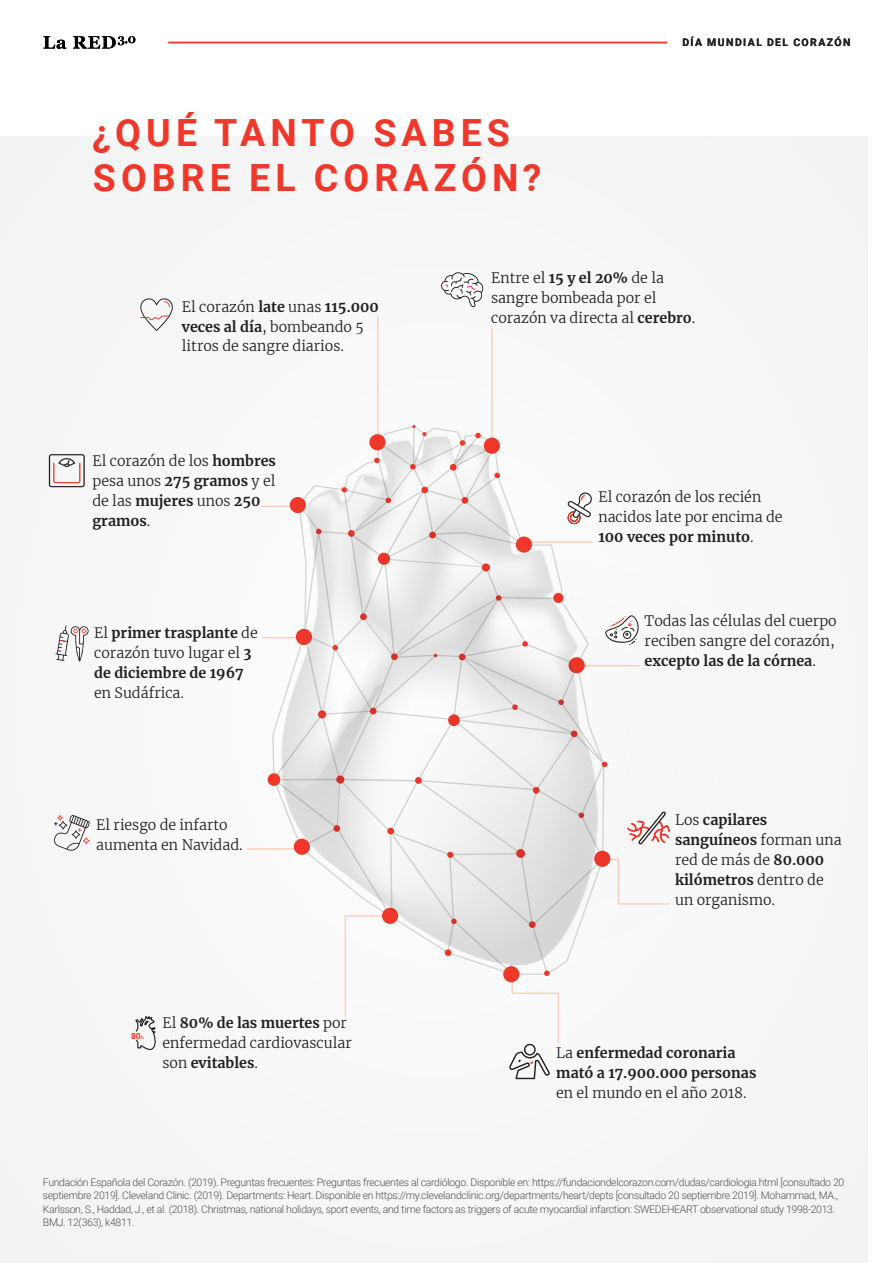
<style>
.page{position:relative;width:893px;height:1263px;background:#fff}
.page>*{position:absolute;margin:0;border:0;box-sizing:border-box;transform-origin:0 0}
.t1{font:700 37.5px/45px "Roboto";letter-spacing:.135em;color:#ef372a}
.t2{font:300 14.25px/20px "Merriweather";color:#231f20}
.t3{font:700 14.25px/20px "Merriweather";color:#231f20}
.t4{font:300 10.5px/13.5px "Roboto";letter-spacing:-.03em;color:#505052}
.t5{font:700 10.5px "Roboto";letter-spacing:.135em;color:#231f20}
.t6{font:700 8.4px "Roboto";color:#ef372a}
.s1{font-weight:700}
.s2{font-size:4.65px}
.s3{font-weight:300}
</style>
<div class="page">
<div style="left:1px;top:136px;width:866px;height:1127px;background:#f6f6f7"></div>
<svg style="left:49px;top:454px;width:36px;height:33px"></svg>
<svg style="left:140px;top:298px;width:33px;height:33px"></svg>
<svg style="left:441px;top:272px;width:42px;height:35px"></svg>
<div style="left:524px;top:1044px;width:12px;height:11px;border:1px solid #231f20;border-radius:50%"></div>
<svg style="left:510px;top:1051px;width:40px;height:29px"></svg>
<svg style="left:135px;top:1016px;width:21px;height:34px"></svg>
<svg style="left:54px;top:815px;width:36px;height:36px"></svg>
<svg style="left:55px;top:626px;width:34px;height:35px"></svg>
<hr style="left:261px;top:506px;width:40px;height:1px;background:#fcd0bd">
<hr style="left:377px;top:316px;width:2px;height:124px;background:#fcd0bd">
<hr style="left:491px;top:328px;width:2px;height:116px;background:#fcccb8">
<svg style="left:344px;top:975px;width:2px;height:42px"></svg>
<hr style="left:247px;top:848px;width:53px;height:2px;background:#fcd0bd">
<hr style="left:262px;top:637px;width:37px;height:1px;background:#fcd0bd">
<div style="left:268px;top:773px;width:12px;height:13px;background:#ef372a;border-radius:50%"></div>
<div style="left:503px;top:966px;width:16px;height:16px;background:#ef372a;border-radius:50%"></div>
<svg style="left:511px;top:970px;width:48px;height:75px"></svg>
<svg style="left:369px;top:434px;width:16px;height:16px"></svg>
<svg style="left:475px;top:433px;width:6px;height:3px"></svg>
<svg style="left:422px;top:432px;width:4px;height:4px"></svg>
<img style="left:281px;top:436px;width:389px;height:528px">
<hr style="left:168px;top:42px;width:499px;height:1px;background:#ef372a">
<svg style="left:43px;top:36px;width:92px;height:13px"></svg>
<p class="t1" style="left:92px;top:109px;width:451px">¿QUÉ TANTO SABES<br>SOBRE EL CORAZÓN?</p>
<p class="t5" style="left:682px;top:35px;width:170px">DÍA MUNDIAL DEL CORAZÓN</p>
<p class="t2" style="left:182px;top:296px;width:199px">El corazón <span class="s1">late</span> unas <span class="s1">115.000 veces al día</span>, bombeando 5 litros de sangre diarios.</p>
<p class="t2" style="left:92px;top:450px;width:185px">El corazón de los <span class="s1">hombres </span>pesa unos <span class="s1">275 gramos</span> y el de las <span class="s1">mujeres</span> unos <span class="s1">250 gramos</span>.</p>
<p class="t2" style="left:94px;top:623px;width:165px">El <span class="s1">primer trasplante</span> de corazón tuvo lugar el <span class="s1">3 de diciembre de 1967 </span>en Sudáfrica.</p>
<p class="t2" style="left:96px;top:814px;width:148px">El riesgo de infarto aumenta en Navidad.</p>
<p class="t6" style="left:131px;top:1030px;width:14px">80<span class="s2">%</span></p>
<p class="t2" style="left:163px;top:1013px;width:191px">El <span class="s1">80% de las muertes</span> por enfermedad cardiovascular son <span class="s1">evitables</span>.</p>
<p class="t2" style="left:491px;top:268px;width:206px">Entre el <span class="s1">15 y el 20%</span> de la sangre bombeada por el corazón va directa al <span class="s1">cerebro</span>.</p>
<p class="t2" style="left:598px;top:487px;width:186px">El corazón de los recién nacidos late por encima de<br><span class="s1">100 veces por minuto</span>.</p>
<p class="t2" style="left:645px;top:610px;width:194px">Todas las células del cuerpo reciben sangre del corazón, <span class="s1">excepto las de la córnea</span>.</p>
<p class="t2" style="left:675px;top:809px;width:168px">Los <span class="s1">capilares sanguíneos</span> forman una red de más de <span class="s1">80.000 kilómetros</span> dentro de un organismo.</p>
<p class="t3" style="left:556px;top:1042px;width:202px"><span class="s3">La</span> enfermedad coronaria mató a 17.900.000 personas <span class="s3">en el mundo en el año 2018.</span></p>
<p class="t4" style="left:43px;top:1175px;width:803px">Fundación Española del Corazón. (2019). Preguntas frecuentes: Preguntas frecuentes al cardiólogo. Disponible en: https://fundaciondelcorazon.com/dudas/cardiologia.html [consultado 20 septiembre 2019]. Cleveland Clinic. (2019). Departments: Heart. Disponible en https://my.clevelandclinic.org/departments/heart/depts [consultado 20 septiembre 2019]. Mohammad, MA., Karlsson, S., Haddad, J., et al. (2018). Christmas, national holidays, sport events, and time factors as triggers of acute myocardial infarction: SWEDEHEART observational study 1998-2013.<br>BMJ. 12(363), k4811.</p>
</div>
